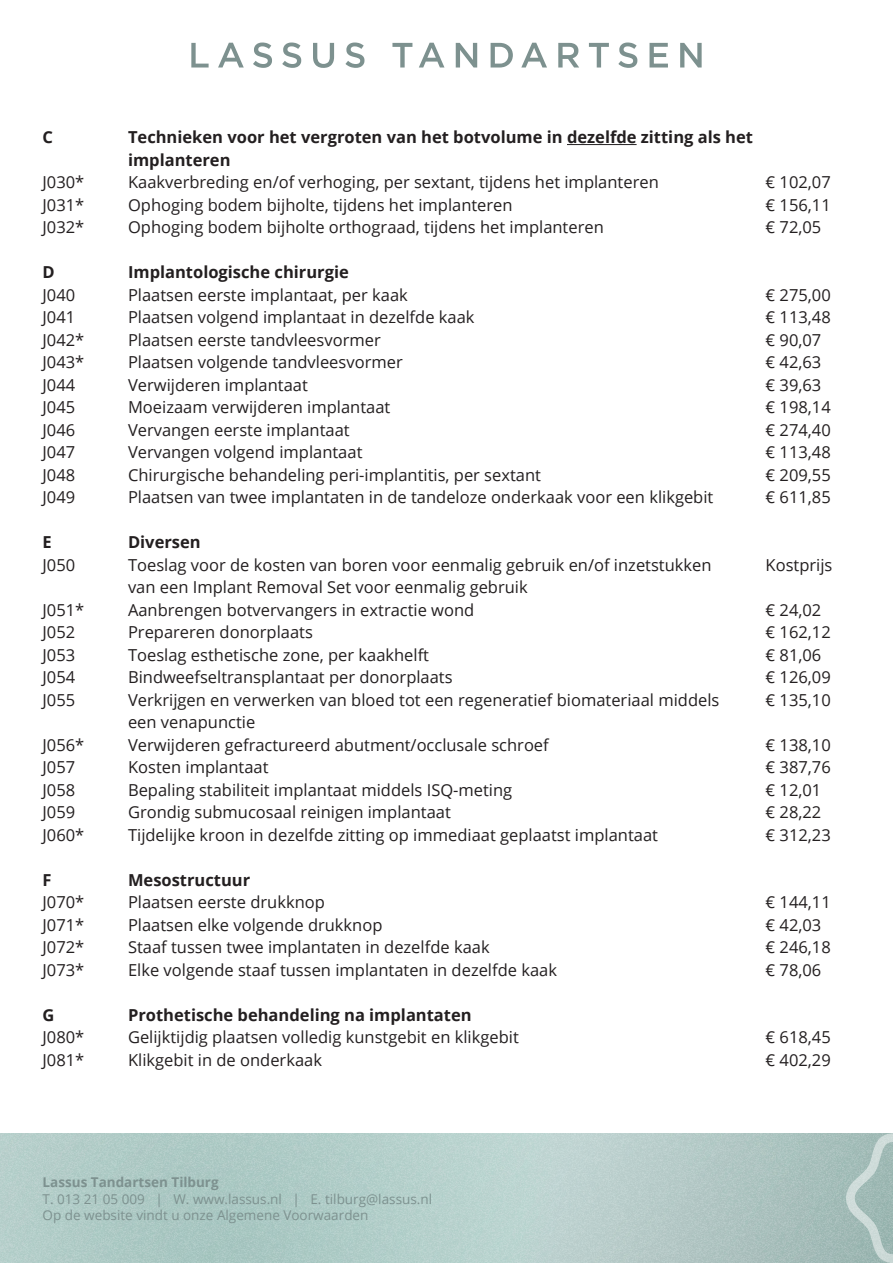
<style>
.page{position:relative;width:893px;height:1263px;background:#fff}
.page>*{position:absolute;margin:0;border:0;box-sizing:border-box;transform-origin:0 0}
.Body_text{font:16.5px "Open Sans";color:#231f20}
.Body_text-2{font:700 16.5px/22.5px "Open Sans";color:#231f20}
.t1{font:13.5px/16.5px "Open Sans";color:#7d918f}
.t2{font:700 13.5px "Open Sans";color:#7d918f}
</style>
<div class="page">
<svg style="left:191px;top:43px;width:18px;height:25px"></svg>
<svg style="left:218px;top:43px;width:26px;height:25px"></svg>
<svg style="left:253px;top:43px;width:19px;height:25px"></svg>
<svg style="left:282px;top:43px;width:19px;height:25px"></svg>
<svg style="left:313px;top:43px;width:21px;height:25px"></svg>
<svg style="left:345px;top:43px;width:19px;height:25px"></svg>
<svg style="left:392px;top:43px;width:20px;height:25px"></svg>
<svg style="left:419px;top:43px;width:25px;height:25px"></svg>
<svg style="left:456px;top:43px;width:21px;height:25px"></svg>
<svg style="left:491px;top:43px;width:22px;height:25px"></svg>
<svg style="left:521px;top:43px;width:26px;height:25px"></svg>
<svg style="left:558px;top:43px;width:21px;height:25px"></svg>
<svg style="left:589px;top:43px;width:20px;height:25px"></svg>
<svg style="left:618px;top:43px;width:19px;height:25px"></svg>
<svg style="left:649px;top:43px;width:19px;height:25px"></svg>
<svg style="left:680px;top:43px;width:22px;height:25px"></svg>
<img style="left:0;top:1133px;width:846px;height:130px">
<svg style="left:846px;top:1133px;width:47px;height:130px"></svg>
<hr style="left:567px;top:144px;width:70px;height:1px;background:#231f20">
<p class="Body_text-2" style="left:43px;top:126px;width:12px">C</p>
<p class="Body_text-2" style="left:128px;top:126px;width:626px">Technieken voor het vergroten van het botvolume in dezelfde zitting als het implanteren</p>
<p class="Body_text" style="left:43px;top:171px;width:43px">J030*</p>
<p class="Body_text" style="left:128px;top:171px;width:532px">Kaakverbreding en/of verhoging, per sextant, tijdens het implanteren</p>
<p class="Body_text" style="left:766px;top:171px;width:67px">€ 102,07</p>
<p class="Body_text" style="left:43px;top:194px;width:43px">J031*</p>
<p class="Body_text" style="left:128px;top:194px;width:386px">Ophoging bodem bijholte, tijdens het implanteren</p>
<p class="Body_text" style="left:766px;top:194px;width:67px">€ 156,11</p>
<p class="Body_text" style="left:43px;top:216px;width:43px">J032*</p>
<p class="Body_text" style="left:128px;top:216px;width:477px">Ophoging bodem bijholte orthograad, tijdens het implanteren</p>
<p class="Body_text" style="left:766px;top:216px;width:57px">€ 72,05</p>
<p class="Body_text-2" style="left:43px;top:261px;width:14px">D</p>
<p class="Body_text-2" style="left:128px;top:261px;width:222px">Implantologische chirurgie</p>
<p class="Body_text" style="left:43px;top:284px;width:34px">J040</p>
<p class="Body_text" style="left:128px;top:284px;width:281px">Plaatsen eerste implantaat, per kaak</p>
<p class="Body_text" style="left:766px;top:284px;width:67px">€ 275,00</p>
<p class="Body_text" style="left:43px;top:306px;width:34px">J041</p>
<p class="Body_text" style="left:128px;top:306px;width:348px">Plaatsen volgend implantaat in dezelfde kaak</p>
<p class="Body_text" style="left:766px;top:306px;width:67px">€ 113,48</p>
<p class="Body_text" style="left:43px;top:329px;width:43px">J042*</p>
<p class="Body_text" style="left:128px;top:329px;width:254px">Plaatsen eerste tandvleesvormer</p>
<p class="Body_text" style="left:766px;top:329px;width:57px">€ 90,07</p>
<p class="Body_text" style="left:43px;top:351px;width:43px">J043*</p>
<p class="Body_text" style="left:128px;top:351px;width:276px">Plaatsen volgende tandvleesvormer</p>
<p class="Body_text" style="left:766px;top:351px;width:57px">€ 42,63</p>
<p class="Body_text" style="left:43px;top:374px;width:34px">J044</p>
<p class="Body_text" style="left:128px;top:374px;width:181px">Verwijderen implantaat</p>
<p class="Body_text" style="left:766px;top:374px;width:57px">€ 39,63</p>
<p class="Body_text" style="left:43px;top:396px;width:34px">J045</p>
<p class="Body_text" style="left:128px;top:396px;width:264px">Moeizaam verwijderen implantaat</p>
<p class="Body_text" style="left:766px;top:396px;width:67px">€ 198,14</p>
<p class="Body_text" style="left:43px;top:419px;width:34px">J046</p>
<p class="Body_text" style="left:128px;top:419px;width:223px">Vervangen eerste implantaat</p>
<p class="Body_text" style="left:766px;top:419px;width:67px">€ 274,40</p>
<p class="Body_text" style="left:43px;top:441px;width:34px">J047</p>
<p class="Body_text" style="left:128px;top:441px;width:236px">Vervangen volgend implantaat</p>
<p class="Body_text" style="left:766px;top:441px;width:67px">€ 113,48</p>
<p class="Body_text" style="left:43px;top:464px;width:34px">J048</p>
<p class="Body_text" style="left:128px;top:464px;width:414px">Chirurgische behandeling peri-implantitis, per sextant</p>
<p class="Body_text" style="left:766px;top:464px;width:67px">€ 209,55</p>
<p class="Body_text" style="left:43px;top:486px;width:34px">J049</p>
<p class="Body_text" style="left:128px;top:486px;width:587px">Plaatsen van twee implantaten in de tandeloze onderkaak voor een klikgebit</p>
<p class="Body_text" style="left:766px;top:486px;width:67px">€ 611,85</p>
<p class="Body_text-2" style="left:43px;top:531px;width:11px">E</p>
<p class="Body_text-2" style="left:128px;top:531px;width:74px">Diversen</p>
<p class="Body_text" style="left:43px;top:554px;width:34px">J050</p>
<p class="Body_text" style="left:128px;top:554px;width:585px">Toeslag voor de kosten van boren voor eenmalig gebruik en/of inzetstukken</p>
<p class="Body_text" style="left:766px;top:554px;width:68px">Kostprijs</p>
<p class="Body_text" style="left:128px;top:576px;width:401px">van een Implant Removal Set voor eenmalig gebruik</p>
<p class="Body_text" style="left:43px;top:599px;width:43px">J051*</p>
<p class="Body_text" style="left:128px;top:599px;width:348px">Aanbrengen botvervangers in extractie wond</p>
<p class="Body_text" style="left:766px;top:599px;width:57px">€ 24,02</p>
<p class="Body_text" style="left:43px;top:621px;width:34px">J052</p>
<p class="Body_text" style="left:128px;top:621px;width:186px">Prepareren donorplaats</p>
<p class="Body_text" style="left:766px;top:621px;width:67px">€ 162,12</p>
<p class="Body_text" style="left:43px;top:644px;width:34px">J053</p>
<p class="Body_text" style="left:128px;top:644px;width:303px">Toeslag esthetische zone, per kaakhelft</p>
<p class="Body_text" style="left:766px;top:644px;width:57px">€ 81,06</p>
<p class="Body_text" style="left:43px;top:666px;width:34px">J054</p>
<p class="Body_text" style="left:128px;top:666px;width:326px">Bindweefseltransplantaat per donorplaats</p>
<p class="Body_text" style="left:766px;top:666px;width:67px">€ 126,09</p>
<p class="Body_text" style="left:43px;top:689px;width:34px">J055</p>
<p class="Body_text" style="left:128px;top:689px;width:593px">Verkrijgen en verwerken van bloed tot een regeneratief biomateriaal middels</p>
<p class="Body_text" style="left:766px;top:689px;width:67px">€ 135,10</p>
<p class="Body_text" style="left:128px;top:711px;width:129px">een venapunctie</p>
<p class="Body_text" style="left:43px;top:734px;width:43px">J056*</p>
<p class="Body_text" style="left:128px;top:734px;width:422px">Verwijderen gefractureerd abutment/occlusale schroef</p>
<p class="Body_text" style="left:766px;top:734px;width:67px">€ 138,10</p>
<p class="Body_text" style="left:43px;top:756px;width:34px">J057</p>
<p class="Body_text" style="left:128px;top:756px;width:142px">Kosten implantaat</p>
<p class="Body_text" style="left:766px;top:756px;width:67px">€ 387,76</p>
<p class="Body_text" style="left:43px;top:779px;width:34px">J058</p>
<p class="Body_text" style="left:128px;top:779px;width:386px">Bepaling stabiliteit implantaat middels ISQ-meting</p>
<p class="Body_text" style="left:766px;top:779px;width:57px">€ 12,01</p>
<p class="Body_text" style="left:43px;top:801px;width:34px">J059</p>
<p class="Body_text" style="left:128px;top:801px;width:324px">Grondig submucosaal reinigen implantaat</p>
<p class="Body_text" style="left:766px;top:801px;width:57px">€ 28,22</p>
<p class="Body_text" style="left:43px;top:824px;width:43px">J060*</p>
<p class="Body_text" style="left:128px;top:824px;width:531px">Tijdelijke kroon in dezelfde zitting op immediaat geplaatst implantaat</p>
<p class="Body_text" style="left:766px;top:824px;width:67px">€ 312,23</p>
<p class="Body_text-2" style="left:43px;top:868px;width:11px">F</p>
<p class="Body_text-2" style="left:128px;top:868px;width:124px">Mesostructuur</p>
<p class="Body_text" style="left:43px;top:891px;width:43px">J070*</p>
<p class="Body_text" style="left:128px;top:891px;width:198px">Plaatsen eerste drukknop</p>
<p class="Body_text" style="left:766px;top:891px;width:67px">€ 144,11</p>
<p class="Body_text" style="left:43px;top:914px;width:43px">J071*</p>
<p class="Body_text" style="left:128px;top:914px;width:256px">Plaatsen elke volgende drukknop</p>
<p class="Body_text" style="left:766px;top:914px;width:57px">€ 42,03</p>
<p class="Body_text" style="left:43px;top:936px;width:43px">J072*</p>
<p class="Body_text" style="left:128px;top:936px;width:363px">Staaf tussen twee implantaten in dezelfde kaak</p>
<p class="Body_text" style="left:766px;top:936px;width:67px">€ 246,18</p>
<p class="Body_text" style="left:43px;top:959px;width:43px">J073*</p>
<p class="Body_text" style="left:128px;top:959px;width:431px">Elke volgende staaf tussen implantaten in dezelfde kaak</p>
<p class="Body_text" style="left:766px;top:959px;width:57px">€ 78,06</p>
<p class="Body_text-2" style="left:43px;top:1003px;width:13px">G</p>
<p class="Body_text-2" style="left:128px;top:1003px;width:345px">Prothetische behandeling na implantaten</p>
<p class="Body_text" style="left:43px;top:1026px;width:43px">J080*</p>
<p class="Body_text" style="left:128px;top:1026px;width:392px">Gelijktijdig plaatsen volledig kunstgebit en klikgebit</p>
<p class="Body_text" style="left:766px;top:1026px;width:67px">€ 618,45</p>
<p class="Body_text" style="left:43px;top:1049px;width:43px">J081*</p>
<p class="Body_text" style="left:128px;top:1049px;width:195px">Klikgebit in de onderkaak</p>
<p class="Body_text" style="left:766px;top:1049px;width:67px">€ 402,29</p>
<p class="t2" style="left:43px;top:1173px;width:178px">Lassus Tandartsen Tilburg</p>
<p class="t1" style="left:43px;top:1190px;width:391px">T. 013 21 05 009 | W. www.lassus.nl | E. tilburg@lassus.nl<br>Op de website vindt u onze Algemene Voorwaarden</p>
</div>
